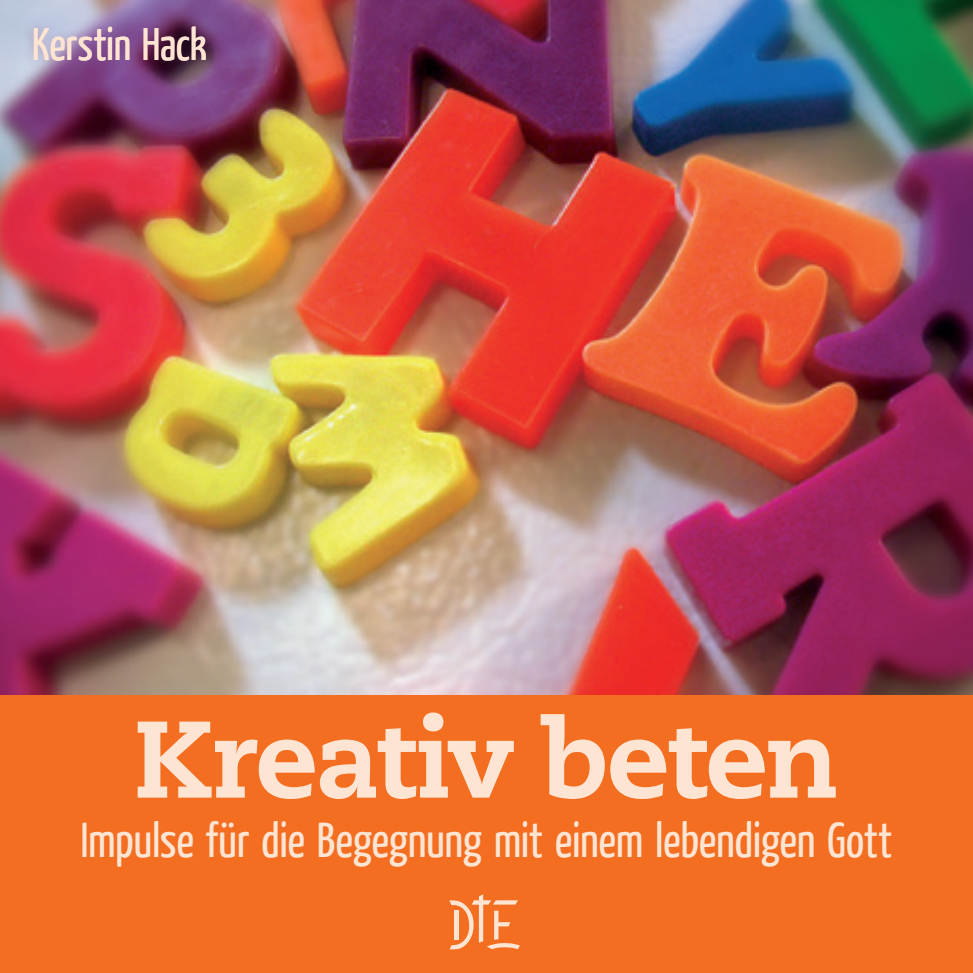
<style>
.page{position:relative;width:973px;height:973px;background:#fff}
.page>*{position:absolute;margin:0;border:0;box-sizing:border-box;transform-origin:0 0}
.t1{font:800 108.5px "Caecilia LT";letter-spacing:-.02em;color:#fee5d3}
.t2{font:49px "Yanone Kaffeesatz";letter-spacing:-.01em;color:#fee5d3}
.t3{font:45.5px "Yanone Kaffeesatz";letter-spacing:-.01em;color:#fee5d3}
</style>
<div class="page">
<img style="left:0;top:0;width:972px;height:694px">
<div style="left:0;top:694px;width:972px;height:278px;background:#f36e21"></div>
<div style="left:23px;top:15px;width:193px;height:55px;background:#83488c;opacity:.35"></div>
<svg style="left:449px;top:894px;width:71px;height:55px"></svg>
<p class="t3" style="left:32px;top:15px;width:176px">Kerstin Hack</p>
<h1 class="t1" style="left:133px;top:692px;width:707px">Kreativ beten</h1>
<p class="t2" style="left:80px;top:808px;width:813px">Impulse für die Begegnung mit einem lebendigen Gott</p>
</div>
